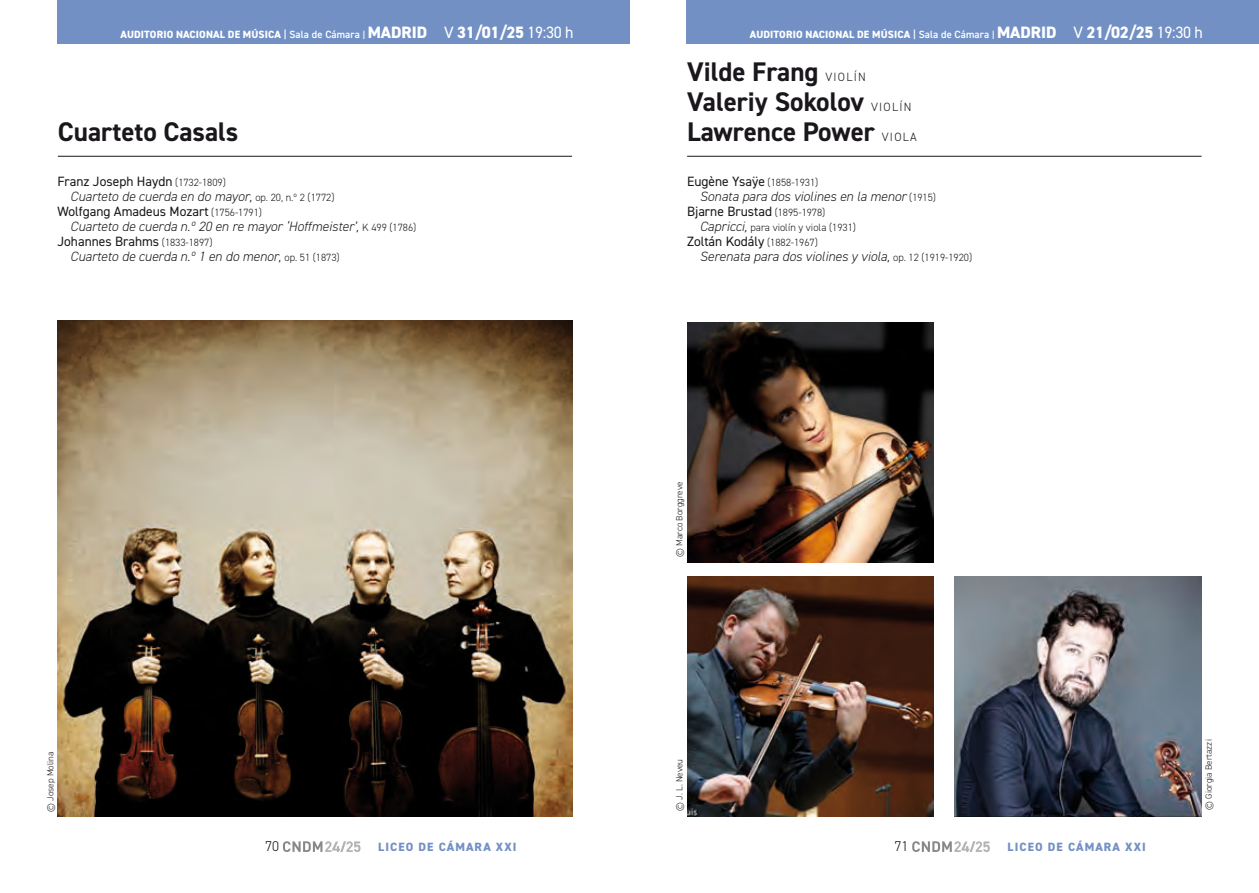
<style>
.page{position:relative;width:1259px;height:893px;background:#fff}
.page>*{position:absolute;margin:0;border:0;box-sizing:border-box;transform-origin:0 0}
.t1{font:700 27px "DIN2014";color:#1a171c}
.t2{font:300 14.25px "DIN2014";color:#1a171c}
.t3{font:italic 300 13.5px/15px "DIN2014";color:#1a171c}
.t4{font:13.5px "DIN2014";color:#1a171c}
.t5{font:800 12px "DIN2014";letter-spacing:.09em;color:#7390c4}
.t6{font:300 12px "DIN2014";letter-spacing:.11em;color:#1a171c}
.t7{font:800 10.5px "DIN2014";letter-spacing:.01em;color:#fff}
.t8{font:300 10.5px "DIN2014";color:#1a171c}
.t9{font:300 9px "DIN2014";color:#1a171c}
.s1{font-weight:600}
.s2{font-weight:600;font-size:9px}
.s3{font-size:16.5px}
.s4{font-weight:400;font-size:16.5px}
.s5{font-weight:300;font-size:10.5px}
.s6{font-style:normal;font-size:10.5px}
.s7{font-style:italic;font-size:13.5px}
.s8{font-weight:400;font-style:normal}
</style>
<div class="page">
<svg style="left:912px;top:841px;width:78px;height:11px"></svg>
<svg style="left:283px;top:841px;width:77px;height:11px"></svg>
<div style="left:687px;top:0;width:572px;height:44px;background:#7390c4"></div>
<div style="left:57px;top:0;width:572px;height:44px;background:#7390c4"></div>
<hr style="left:58px;top:156px;width:514px;height:1px;background:#1a171c">
<img style="left:57px;top:320px;width:515px;height:496px">
<hr style="left:687px;top:156px;width:514px;height:1px;background:#1a171c">
<img style="left:687px;top:322px;width:246px;height:240px">
<img style="left:687px;top:576px;width:246px;height:240px">
<img style="left:955px;top:576px;width:246px;height:240px">
<p class="t7" style="left:120px;top:28px;width:454px">AUDITORIO NACIONAL DE MÚSICA <span class="s1">| Sala de Cámara</span> <span class="s2">|</span> <span class="s3">MADRID</span> <span class="s4">V</span> <span class="s3">31/01/25</span> <span class="s4">19:30 h</span></p>
<h1 class="t1" style="left:58px;top:114px;width:182px">Cuarteto Casals</h1>
<p class="t4" style="left:57px;top:173px;width:170px">Franz Joseph Haydn <span class="s5">(1732-1809)</span></p>
<p class="t3" style="left:70px;top:189px;width:266px">Cuarteto de cuerda en do mayor, <span class="s6">op. 20, n.º 2 (1772)</span></p>
<p class="t4" style="left:57px;top:203px;width:206px">Wolfgang Amadeus Mozart <span class="s5">(1756-1791)</span></p>
<p class="t3" style="left:70px;top:219px;width:348px">Cuarteto de cuerda n.º 20 en re mayor ‘Hoffmeister’, <span class="s6">K 499 (1786)</span></p>
<p class="t4" style="left:57px;top:233px;width:157px">Johannes Brahms <span class="s5">(1833-1897)</span></p>
<p class="t3" style="left:70px;top:249px;width:271px">Cuarteto de cuerda n.º 1 en do menor, <span class="s6">op. 51 (1873)</span></p>
<p class="t9" style="left:45px;top:812px;width:62px;rotate:-90deg">© Josep Molina</p>
<p class="t7" style="left:750px;top:28px;width:454px">AUDITORIO NACIONAL DE MÚSICA <span class="s1">| Sala de Cámara</span> <span class="s2">|</span> <span class="s3">MADRID</span> <span class="s4">V</span> <span class="s3">21/02/25</span> <span class="s4">19:30 h</span></p>
<h1 class="t1" style="left:687px;top:54px;width:133px">Vilde Frang</h1>
<p class="t6" style="left:825px;top:70px;width:42px">VIOLÍN</p>
<h1 class="t1" style="left:687px;top:84px;width:179px">Valeriy Sokolov</h1>
<p class="t6" style="left:871px;top:100px;width:42px">VIOLÍN</p>
<h1 class="t1" style="left:687px;top:114px;width:189px">Lawrence Power</h1>
<p class="t6" style="left:881px;top:130px;width:37px">VIOLA</p>
<p class="t4" style="left:687px;top:173px;width:133px">Eugène Ysaÿe <span class="s5">(1858-1931)</span></p>
<p class="t3" style="left:700px;top:189px;width:238px">Sonata para dos violines en la menor <span class="s6">(1915)</span></p>
<p class="t4" style="left:687px;top:203px;width:140px">Bjarne Brustad <span class="s5">(1895-1978)</span></p>
<p class="t8" style="left:700px;top:221px;width:158px"><span class="s7">Capricci,</span> para violín y viola (1931)</p>
<p class="t3" style="left:700px;top:234px;width:274px;text-indent:-13px"><span class="s8">Zoltán Kodály</span> <span class="s6">(1882-1967)<br></span>Serenata para dos violines y viola, <span class="s6">op. 12 (1919-1920)</span></p>
<p class="t9" style="left:674px;top:557px;width:77px;rotate:-90deg">© Marco Borggreve</p>
<p class="t9" style="left:674px;top:811px;width:53px;rotate:-90deg">© J. L. Neveu</p>
<p class="t9" style="left:1203px;top:810px;width:72px;rotate:-90deg">© Giorgia Bertazzi</p>
<p class="t2" style="left:265px;top:838px;width:15px">70</p>
<p class="t5" style="left:378px;top:839px;width:140px">LICEO DE CÁMARA XXI</p>
<p class="t2" style="left:894px;top:838px;width:15px">71</p>
<p class="t5" style="left:1007px;top:839px;width:140px">LICEO DE CÁMARA XXI</p>
</div>
